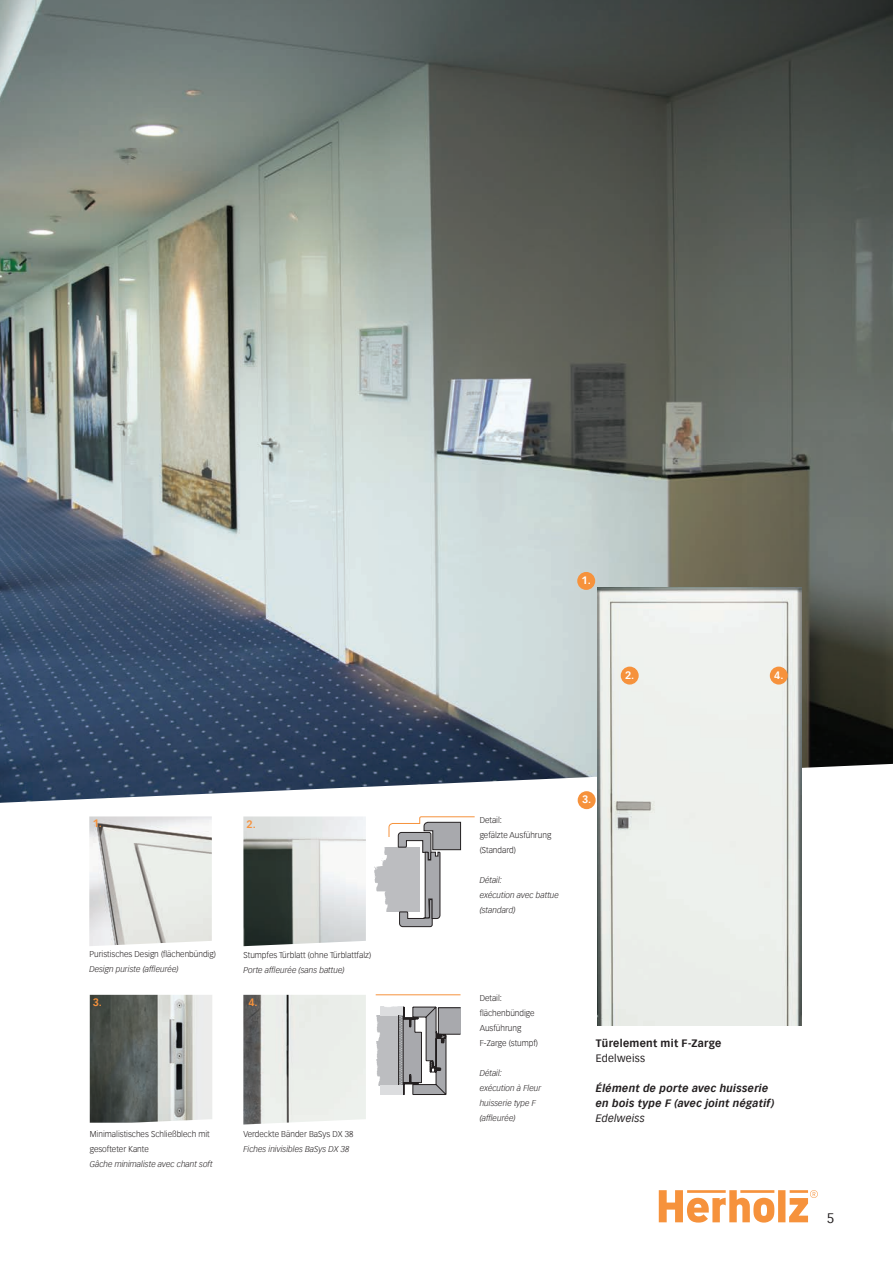
<style>
.page{position:relative;width:893px;height:1263px;background:#fff}
.page>*{position:absolute;margin:0;border:0;box-sizing:border-box;transform-origin:0 0}
.t1{font:13.5px "Vectora Com";color:#231f20}
.t2{font:italic 700 10.5px/15px "Vectora Com";letter-spacing:.025em;color:#231f20}
.t3{font:700 10.5px "Vectora Com";letter-spacing:.025em;color:#231f20}
.t4{font:10.5px "Vectora Com";letter-spacing:.025em;color:#231f20}
.t5{font:italic 10.5px "Vectora Com";letter-spacing:.02em;color:#231f20}
.t6{font:700 10.5px "Vectora Com";color:#f6923c}
.t7{font:700 10.5px "Vectora Com";color:#fff}
.t8{font:300 8.25px/15px "Vectora Com";color:#231f20}
.t9{font:italic 300 8.25px/15px "Vectora Com";color:#231f20}
</style>
<div class="page">
<svg style="left:659px;top:1190px;width:159px;height:32px"></svg>
<img style="left:0;top:0;width:893px;height:803px">
<img style="left:597px;top:588px;width:204px;height:437px">
<img style="left:90px;top:995px;width:122px;height:128px">
<img style="left:89px;top:816px;width:123px;height:130px">
<img style="left:243px;top:995px;width:123px;height:129px">
<img style="left:243px;top:816px;width:123px;height:130px">
<img style="left:376px;top:1015px;width:22px;height:44px">
<img style="left:376px;top:1059px;width:22px;height:27px">
<svg style="left:398px;top:1006px;width:63px;height:89px"></svg>
<hr style="left:398px;top:1015px;width:1px;height:71px;background:#231f20">
<img style="left:380px;top:1086px;width:23px;height:8px">
<img style="left:384px;top:847px;width:4px;height:8px">
<img style="left:374px;top:855px;width:14px;height:22px">
<img style="left:374px;top:877px;width:14px;height:14px">
<img style="left:377px;top:890px;width:11px;height:22px">
<svg style="left:388px;top:816px;width:87px;height:111px"></svg>
<hr style="left:376px;top:994px;width:84px;height:1px;background:#f6923c">
<div style="left:577px;top:572px;width:18px;height:18px;background:#f6923c;border-radius:50%"></div>
<div style="left:621px;top:667px;width:18px;height:17px;background:#f6923c;border-radius:50%"></div>
<div style="left:578px;top:791px;width:18px;height:18px;background:#f6923c;border-radius:50%"></div>
<div style="left:770px;top:667px;width:18px;height:17px;background:#f6923c;border-radius:50%"></div>
<p class="t7" style="left:582px;top:574px;width:11px">1.</p>
<p class="t7" style="left:625px;top:668px;width:11px">2.</p>
<p class="t7" style="left:774px;top:668px;width:11px">4.</p>
<p class="t7" style="left:582px;top:793px;width:11px">3.</p>
<p class="t6" style="left:93px;top:817px;width:11px">1.</p>
<p class="t6" style="left:247px;top:817px;width:11px">2.</p>
<p class="t8" style="left:480px;top:812px;width:73px">Detail:<br>gefälzte Ausführung (Standard)</p>
<p class="t9" style="left:480px;top:872px;width:81px">Détail:<br>exécution avec battue (standard)</p>
<p class="t8" style="left:89px;top:947px;width:128px">Puristisches Design (flächenbündig)</p>
<p class="t9" style="left:89px;top:962px;width:91px">Design puriste (affleurée)</p>
<p class="t8" style="left:243px;top:948px;width:129px">Stumpfes Türblatt (ohne Türblattfalz)</p>
<p class="t9" style="left:243px;top:963px;width:103px">Porte affleurée (sans battue)</p>
<p class="t6" style="left:93px;top:995px;width:11px">3.</p>
<p class="t6" style="left:248px;top:995px;width:11px">4.</p>
<p class="t8" style="left:480px;top:991px;width:60px">Detail: flächenbündige<br>Ausführung<br>F-Zarge (stumpf)</p>
<p class="t9" style="left:480px;top:1066px;width:63px">Détail:<br>exécution à Fleur huisserie type F (affleurée)</p>
<p class="t3" style="left:596px;top:1036px;width:127px">Türelement mit F-Zarge</p>
<p class="t4" style="left:596px;top:1051px;width:51px">Edelweiss</p>
<p class="t2" style="left:596px;top:1080px;width:180px">Élément de porte avec huisserie en bois type F (avec joint négatif)</p>
<p class="t5" style="left:596px;top:1112px;width:51px">Edelweiss</p>
<p class="t8" style="left:90px;top:1126px;width:122px">Minimalistisches Schließblech mit gesofteter Kante</p>
<p class="t9" style="left:90px;top:1156px;width:124px">Gâche minimaliste avec chant soft</p>
<p class="t8" style="left:243px;top:1126px;width:112px">Verdeckte Bänder BaSys DX 38</p>
<p class="t9" style="left:243px;top:1141px;width:108px">Fiches inivisibles BaSys DX 38</p>
<h1 class="t1" style="left:827px;top:1210px;width:9px">5</h1>
</div>
